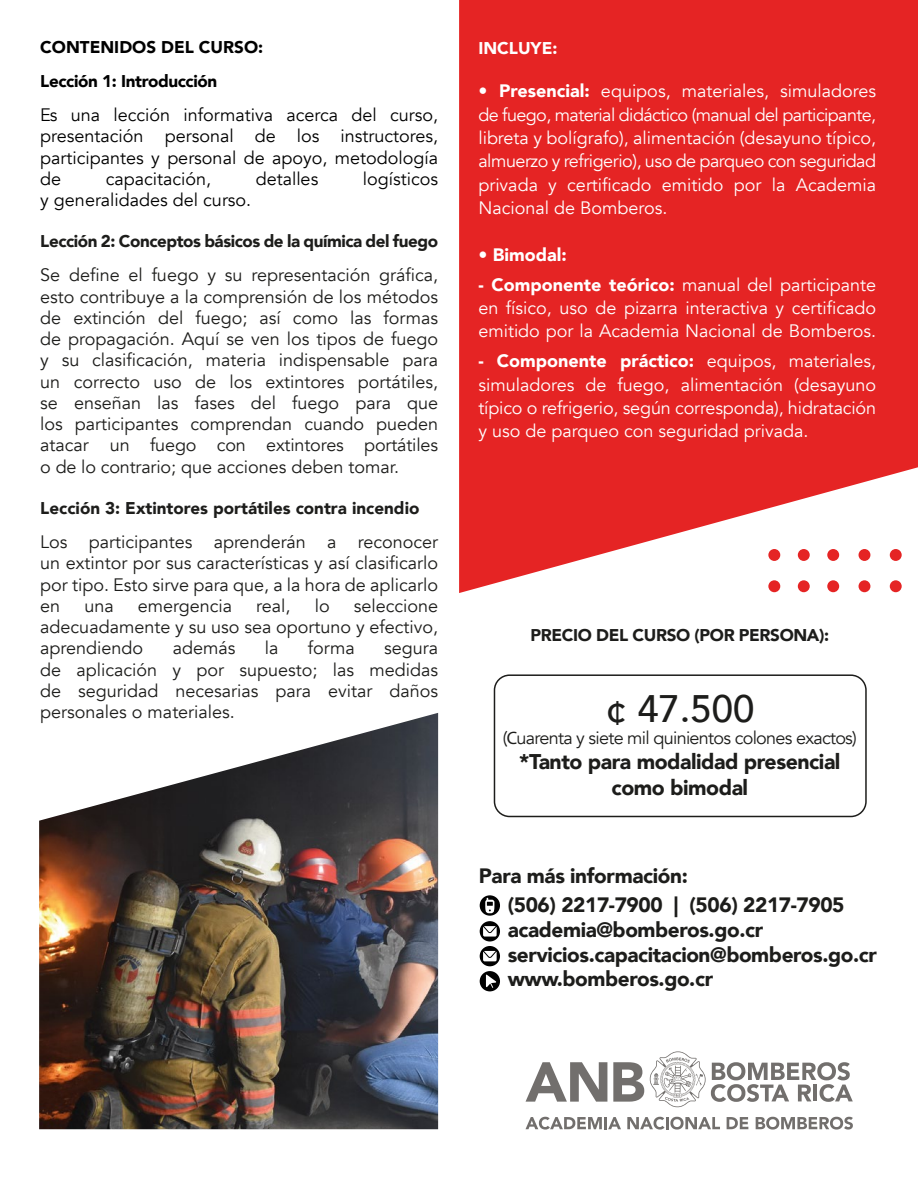
<style>
.page{position:relative;width:918px;height:1188px;background:#fff}
.page>*{position:absolute;margin:0;border:0;box-sizing:border-box;transform-origin:0 0}
.t1{font:500 38.25px "Avenir";color:#1d1d1b}
.t2{font:900 21.3px/25.5px "Avenir";letter-spacing:-.02em;color:#1d1d1b;text-align:center}
.t3{font:900 20.7px/24.9px "Avenir";letter-spacing:-.02em;color:#1d1d1b}
.t4{font:18px/21.3px "Avenir";color:#1d1d1b;text-align:justify}
.t5{font:18px/23.4px "Avenir";color:#fff;text-align:justify}
.t6{font:18px/21.3px "Avenir";color:#000;text-align:justify}
.t7{font:18px "Avenir";letter-spacing:-.04em;color:#1d1d1b}
.t8{font:900 18px "Avenir";color:#fff}
.t9{font:900 16.95px "Avenir";letter-spacing:-.02em;color:#1d1d1b}
.t10{font:900 16.95px "Avenir";color:#1d1d1b}
.t11{font:900 16.95px/34px "Avenir";letter-spacing:-.02em;color:#000}
.t12{font:900 16.95px "Avenir";color:#fff}
.s1{font-weight:900}
.s2{font-family:"Myriad Pro"}
</style>
<div class="page">
<svg style="left:459px;top:0;width:459px;height:593px;fill:#e52424"></svg>
<svg style="left:768px;top:549px;width:150px;height:43px"></svg>
<div style="left:480px;top:921px;width:20px;height:20px;background:#010101;border-radius:50%"></div>
<svg style="left:483px;top:926px;width:14px;height:11px"></svg>
<svg style="left:480px;top:946px;width:20px;height:20px"></svg>
<svg style="left:483px;top:951px;width:14px;height:10px"></svg>
<div style="left:480px;top:971px;width:20px;height:20px;background:#010101;border-radius:50%"></div>
<svg style="left:486px;top:974px;width:10px;height:14px"></svg>
<svg style="left:480px;top:895px;width:20px;height:21px"></svg>
<svg style="left:485px;top:898px;width:9px;height:15px"></svg>
<svg style="left:526px;top:1062px;width:81px;height:40px"></svg>
<svg style="left:613px;top:1062px;width:31px;height:40px"></svg>
<svg style="left:526px;top:1117px;width:95px;height:13px"></svg>
<svg style="left:627px;top:1117px;width:93px;height:13px"></svg>
<svg style="left:727px;top:1117px;width:21px;height:12px"></svg>
<svg style="left:756px;top:1117px;width:97px;height:13px"></svg>
<svg style="left:650px;top:1051px;width:203px;height:56px"></svg>
<div style="left:494px;top:674px;width:373px;height:143px;border:2px solid #1d1d1b;border-radius:15px"></div>
<img style="left:39px;top:713px;width:399px;height:416px">
<p class="t11" style="left:40px;top:30px;width:224px">CONTENIDOS DEL CURSO:<br>Lección 1: Introducción</p>
<p class="t6" style="left:40px;top:105px;width:399px">Es una lección informativa acerca del curso, presentación personal de los instructores, participantes y personal de apoyo, metodología de</p>
<p class="t6" style="left:106px;top:168px;width:107px">capacitación,</p>
<p class="t6" style="left:256px;top:168px;width:64px">detalles</p>
<p class="t6" style="left:363px;top:168px;width:77px">logísticos</p>
<p class="t6" style="left:40px;top:190px;width:213px">y generalidades del curso.</p>
<p class="t9" style="left:40px;top:227px;width:399px">Lección 2: Conceptos básicos de la química del fuego</p>
<p class="t4" style="left:40px;top:265px;width:399px">Se define el fuego y su representación gráfica, esto contribuye a la comprensión de los métodos de extinción del fuego; así como las formas de propagación. Aquí se ven los tipos de fuego y su clasificación, materia indispensable para un correcto uso de los extintores portátiles, se enseñan las fases del fuego para que los participantes comprendan cuando pueden atacar un fuego con extintores portátiles o de lo contrario; que acciones deben tomar.</p>
<p class="t10" style="left:40px;top:494px;width:381px">Lección 3: Extintores portátiles contra incendio</p>
<p class="t4" style="left:40px;top:531px;width:399px">Los participantes aprenderán a reconocer un extintor por sus características y así clasificarlo por tipo. Esto sirve para que, a la hora de aplicarlo en</p>
<p class="t4" style="left:40px;top:595px;width:399px;text-indent:313px">seleccione adecuadamente y su uso sea oportuno y efectivo, aprendiendo</p>
<p class="t4" style="left:84px;top:595px;width:31px">una</p>
<p class="t4" style="left:138px;top:595px;width:96px">emergencia</p>
<p class="t4" style="left:256px;top:595px;width:36px">real,</p>
<p class="t4" style="left:315px;top:595px;width:16px">lo</p>
<p class="t4" style="left:173px;top:638px;width:64px">además</p>
<p class="t4" style="left:265px;top:638px;width:15px">la</p>
<p class="t4" style="left:308px;top:638px;width:48px">forma</p>
<p class="t4" style="left:40px;top:638px;width:399px;text-indent:344px">segura de aplicación y por supuesto; las medidas de seguridad necesarias para evitar daños personales o materiales.</p>
<p class="t12" style="left:478px;top:33px;width:81px">INCLUYE:</p>
<p class="t5" style="left:478px;top:80px;width:399px"><span class="s1">• Presencial:</span> equipos, materiales, simuladores de fuego, material didáctico (manual del participante, libreta y bolígrafo), alimentación (desayuno típico, almuerzo y refrigerio), uso de parqueo con seguridad privada y certificado emitido por la Academia Nacional de Bomberos.</p>
<p class="t8" style="left:478px;top:239px;width:90px">• Bimodal:</p>
<p class="t5" style="left:478px;top:273px;width:399px"><span class="s1">- Componente teórico:</span> manual del participante en físico, uso de pizarra interactiva y certificado emitido por la Academia Nacional de Bomberos.</p>
<p class="t5" style="left:478px;top:350px;width:399px"><span class="s1">- Componente práctico:</span> equipos, materiales, simuladores de fuego, alimentación (desayuno típico o refrigerio, según corresponda), hidratación y uso de parqueo con seguridad privada.</p>
<p class="t9" style="left:531px;top:621px;width:300px">PRECIO DEL CURSO (POR PERSONA):</p>
<h1 class="t1" style="left:605px;top:676px;width:150px">¢ 47.500</h1>
<p class="t7" style="left:503px;top:727px;width:356px">(<span class="s2">C</span>uarenta y siete mil quinientos colones exactos)</p>
<p class="t2" style="left:519px;top:748px;width:323px">*Tanto para modalidad presencial como bimodal</p>
<p class="t3" style="left:508px;top:860px;width:338px;line-height:29.1px;text-indent:-29px">Para más información:<br>(506) 2217-7900 | (506) 2217-7905</p>
<p class="t3" style="left:508px;top:916px;width:371px">academia@bomberos.go.cr servicios.capacitacion@bomberos.go.cr www.bomberos.go.cr</p>
</div>
